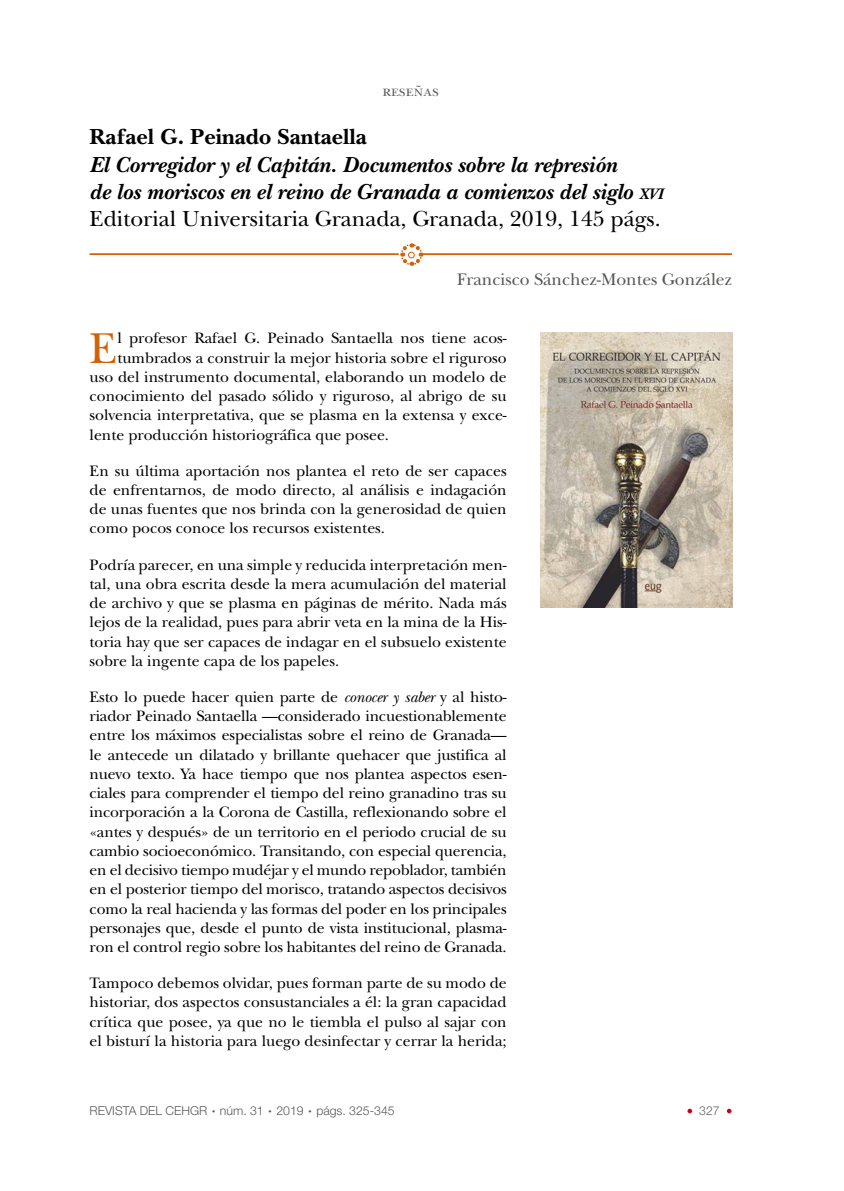
<style>
.page{position:relative;width:844px;height:1191px;background:#fff}
.page>*{position:absolute;margin:0;border:0;box-sizing:border-box;transform-origin:0 0}
.t1{font:44.98px "New Baskerville Std";color:#d26109}
.t2{font:italic 700 22.75px/27.3px "New Baskerville Std";color:#000}
.t3{font:700 22.75px "New Baskerville Std";color:#000}
.t4{font:17.5px "New Baskerville Std";color:#575756}
.t5{font:15.75px/19.2px "New Baskerville Std";color:#000;text-align:justify}
.t6{font:15.75px "New Baskerville Std";color:#646363}
.t7{font:300 12.25px "Helvetica Neue LT Std";color:#575756}
.t8{font:300 12.25px "Helvetica Neue LT Std";color:#646363}
.s1{font-size:15.92px}
.s2{font-weight:400;font-style:normal}
.s3{font-style:italic}
.s4{font-weight:100;font-size:21px}
</style>
<div class="page">
<svg style="left:687px;top:1108px;width:5px;height:5px"></svg>
<svg style="left:726px;top:1108px;width:5px;height:5px"></svg>
<hr style="left:90px;top:253px;width:641px;height:2px;background:#d26109">
<svg style="left:397px;top:243px;width:28px;height:23px"></svg>
<img style="left:540px;top:333px;width:192px;height:275px">
<p class="t6" style="left:382px;top:82px;width:58px">reseñas</p>
<h2 class="t3" style="left:90px;top:124px;width:279px">Rafael G. Peinado Santaella</h2>
<h2 class="t2" style="left:90px;top:151px;width:575px">El Corregidor y el Capitán. Documentos sobre la represión<br>de los moriscos en el reino de Granada a comienzos del siglo <span class="s1">xvi<br></span><span class="s2">Editorial Universitaria Granada, Granada, 2019, 145 págs.</span></h2>
<p class="t4" style="left:457px;top:269px;width:276px">Francisco Sánchez-Montes González</p>
<h1 class="t1" style="left:90px;top:322px;width:29px">E</h1>
<p class="t5" style="left:117px;top:329px;width:390px">l profesor Rafael G. Peinado Santaella nos tiene acos-</p>
<p class="t5" style="left:117px;top:348px;width:390px">tumbrados a construir la mejor historia sobre el riguroso</p>
<p class="t5" style="left:90px;top:367px;width:418px">uso del instrumento documental, elaborando un modelo de</p>
<p class="t5" style="left:90px;top:386px;width:418px">conocimiento del pasado sólido y riguroso, al abrigo de su</p>
<p class="t5" style="left:90px;top:406px;width:418px">solvencia interpretativa, que se plasma en la extensa y exce-</p>
<p class="t5" style="left:90px;top:425px;width:301px">lente producción historiográfica que posee.</p>
<p class="t5" style="left:90px;top:461px;width:418px">En su última aportación nos plantea el reto de ser capaces de enfrentarnos, de modo directo, al análisis e indagación de unas fuentes que nos brinda con la generosidad de quien como pocos conoce los recursos existentes.</p>
<p class="t5" style="left:90px;top:555px;width:418px">Podría parecer, en una simple y reducida interpretación men&shy;tal, una obra escrita desde la mera acumulación del material de archivo y que se plasma en páginas de mérito. Nada más lejos de la realidad, pues para abrir veta en la mina de la His&shy;toria hay que ser capaces de indagar en el subsuelo existente sobre la ingente capa de los papeles.</p>
<p class="t5" style="left:90px;top:687px;width:418px">Esto lo puede hacer quien parte de <span class="s3">conocer y saber</span> y al histo&shy;riador Peinado Santaella —considerado incuestionablemente entre los máximos especialistas sobre el reino de Granada— le antecede un dilatado y brillante quehacer que justifica al nuevo texto. Ya hace tiempo que nos plantea aspectos esen&shy;ciales para comprender el tiempo del reino granadino tras su incorporación a la Corona de Castilla, reflexionando sobre el «antes y después» de un territorio en el periodo crucial de su cambio socioeconómico. Transitando, con especial querencia, en el decisivo tiempo mudéjar y el mundo repoblador, también en el posterior tiempo del morisco, tratando aspectos decisivos como la real hacienda y las formas del poder en los principales personajes que, desde el punto de vista institucional, plasma&shy;ron el control regio sobre los habitantes del reino de Granada.</p>
<p class="t5" style="left:90px;top:973px;width:418px">Tampoco debemos olvidar, pues forman parte de su modo de historiar, dos aspectos consustanciales a él: la gran capacidad crítica que posee, ya que no le tiembla el pulso al sajar con el bisturí la historia para luego desinfectar y cerrar la herida;</p>
<p class="t7" style="left:90px;top:1103px;width:306px">REVISTA DEL CEHGR <span class="s4">·</span> núm. 31 <span class="s4">·</span> 2019 <span class="s4">·</span> págs. 325-345</p>
<p class="t8" style="left:699px;top:1103px;width:22px">327</p>
</div>
